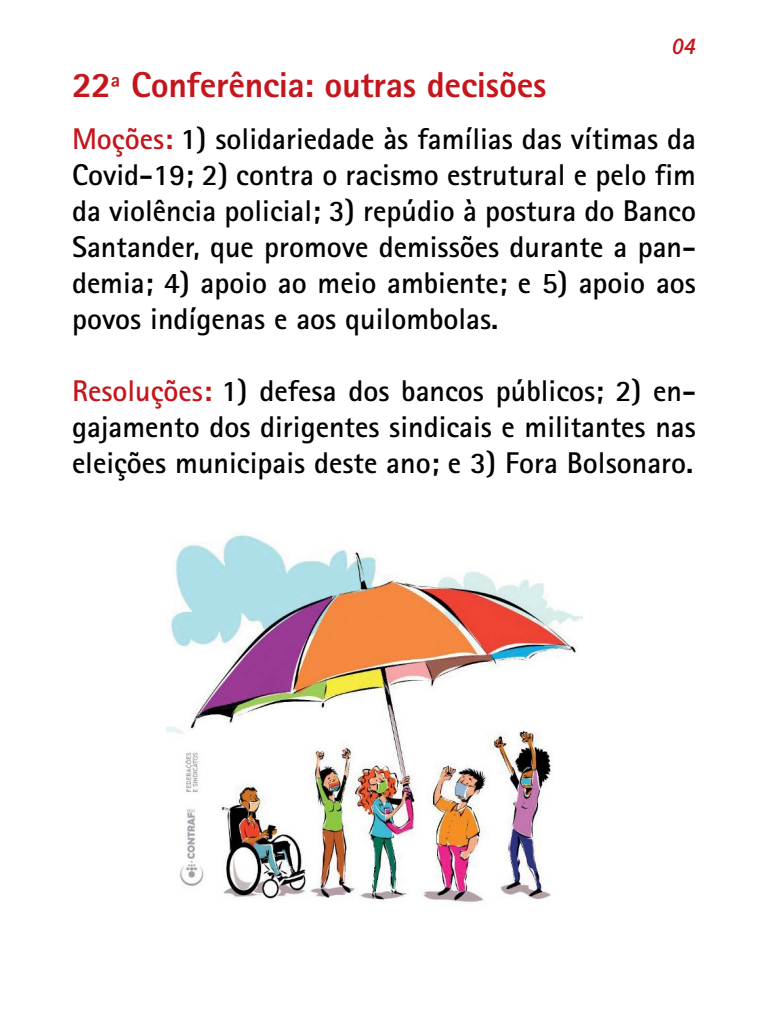
<style>
.page{position:relative;width:768px;height:1024px;background:#fff}
.page>*{position:absolute;margin:0;border:0;box-sizing:border-box;transform-origin:0 0}
.t1{font:800 36px "Agfa Rotis Sans Serif";letter-spacing:-.01em;color:#c4161c}
.t2{font:700 30px/36px "Agfa Rotis Sans Serif";color:#000;text-align:justify}
.t3{font:italic 600 24px "Source Sans Pro";color:#c4161c}
.s1{color:#c4161c}
</style>
<div class="page">
<img style="left:166px;top:533px;width:416px;height:369px">
<p class="t3" style="left:672px;top:31px;width:25px">04</p>
<p class="t1" style="left:72px;top:62px;width:476px">22ª Conferência: outras decisões</p>
<p class="t2" style="left:72px;top:120px;width:626px"><span class="s1">Moções:</span> 1) solidariedade às famílias das vítimas da Covid-19; 2) contra o racismo estrutural e pelo fim da violência policial; 3) repúdio à postura do Banco Santander, que promove demissões durante a pan&shy;demia; 4) apoio ao meio ambiente; e 5) apoio aos povos indígenas e aos quilombolas.</p>
<p class="t2" style="left:72px;top:372px;width:626px"><span class="s1">Resoluções:</span> 1) defesa dos bancos públicos; 2) en&shy;gajamento dos dirigentes sindicais e militantes nas eleições municipais deste ano; e 3) Fora Bolsonaro.</p>
</div>
